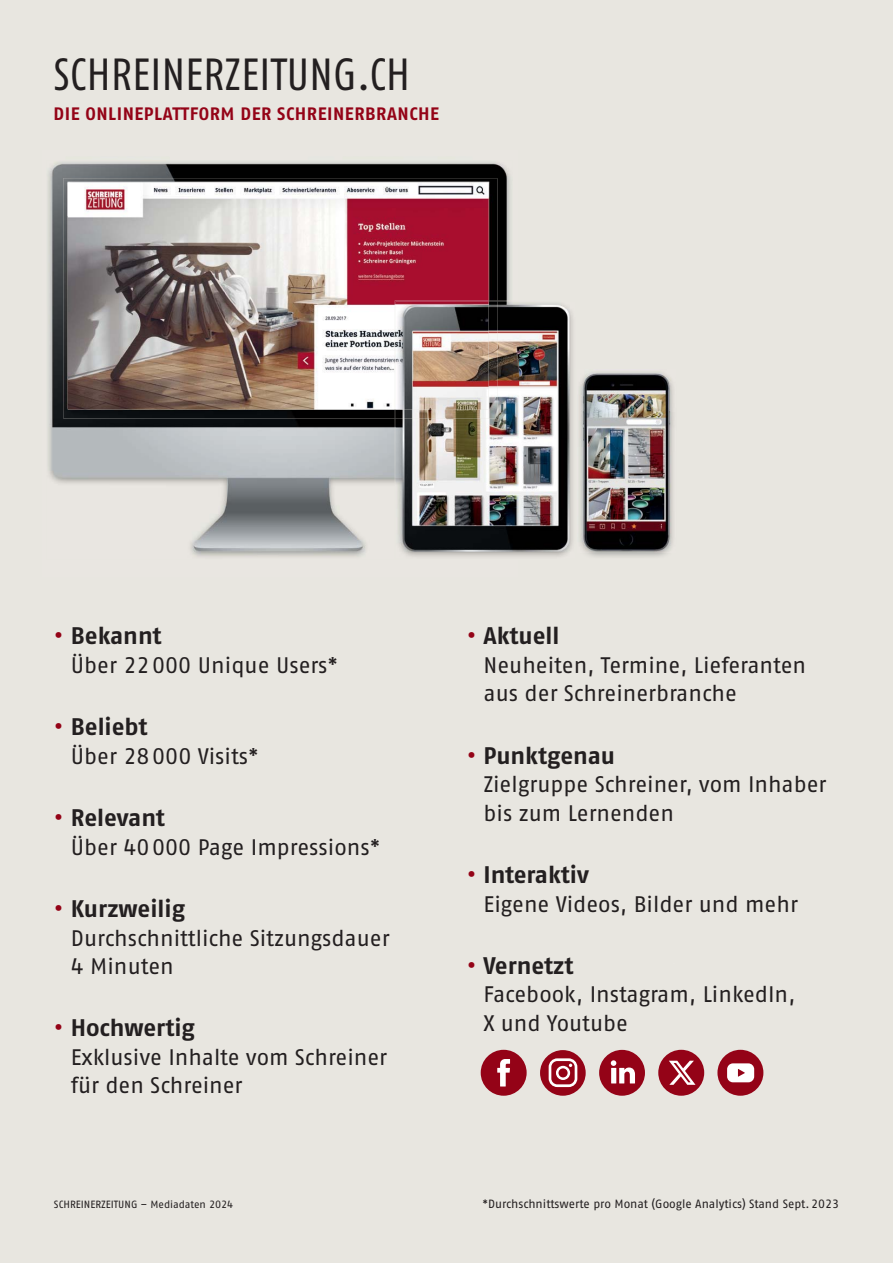
<style>
.page{position:relative;width:893px;height:1263px;background:#e8e6e0}
.page>*{position:absolute;margin:0;border:0;box-sizing:border-box;transform-origin:0 0}
.t1{font:condensed 45px "Fago OT";letter-spacing:.01em;color:#231f20}
.t2{font:700 24px "Fago OT";letter-spacing:-.005em;color:#231f20}
.t3{font:22.5px/28.5px "Fago OT";color:#231f20}
.t4{font:700 18px "Fago OT";letter-spacing:.03em;color:#940317}
.t5{font:12px "Fago OT";color:#231f20}
.t6{font:10.5px "Fago OT";color:#231f20}
.s1{color:#940317}
</style>
<div class="page">
<img style="left:48px;top:162px;width:463px;height:395px">
<img style="left:63px;top:178px;width:434px;height:240px">
<img style="left:68px;top:183px;width:420px;height:227px">
<img style="left:396px;top:301px;width:177px;height:256px">
<img style="left:396px;top:301px;width:101px;height:117px">
<img style="left:396px;top:301px;width:92px;height:109px">
<img style="left:578px;top:370px;width:97px;height:183px">
<div style="left:481px;top:1050px;width:46px;height:46px;background:#940317;border-radius:50%"></div>
<svg style="left:497px;top:1059px;width:13px;height:28px"></svg>
<div style="left:717px;top:1050px;width:46px;height:46px;background:#940317;border-radius:50%"></div>
<svg style="left:727px;top:1063px;width:27px;height:19px"></svg>
<svg style="left:540px;top:1050px;width:46px;height:46px"></svg>
<div style="left:599px;top:1050px;width:46px;height:46px;background:#940317;border-radius:50%"></div>
<svg style="left:611px;top:1060px;width:24px;height:23px"></svg>
<div style="left:658px;top:1050px;width:46px;height:46px;background:#940317;border-radius:50%"></div>
<svg style="left:669px;top:1061px;width:26px;height:24px"></svg>
<h1 class="t1" style="left:54px;top:48px;width:358px">SCHREINERZEITUNG.CH</h1>
<p class="t4" style="left:53px;top:107px;width:387px">DIE ONLINEPLATTFORM DER SCHREINERBRANCHE</p>
<p class="t2" style="left:54px;top:627px;width:109px"><span class="s1">•</span> Bekannt</p>
<p class="t3" style="left:71px;top:652px;width:269px">Über 22 000 Unique Users*</p>
<p class="t2" style="left:54px;top:718px;width:95px"><span class="s1">•</span> Beliebt</p>
<p class="t3" style="left:71px;top:743px;width:189px">Über 28 000 Visits*</p>
<p class="t2" style="left:54px;top:809px;width:112px"><span class="s1">•</span> Relevant</p>
<p class="t3" style="left:71px;top:834px;width:311px">Über 40 000 Page Impressions*</p>
<p class="t2" style="left:54px;top:900px;width:133px"><span class="s1">•</span> Kurzweilig</p>
<p class="t3" style="left:71px;top:925px;width:320px">Durchschnittliche Sitzungsdauer<br>4 Minuten</p>
<p class="t2" style="left:54px;top:1019px;width:143px"><span class="s1">•</span> Hochwertig</p>
<p class="t3" style="left:71px;top:1045px;width:318px">Exklusive Inhalte vom Schreiner für den Schreiner</p>
<p class="t6" style="left:54px;top:1201px;width:181px">SCHREINERZEITUNG – Mediadaten 2024</p>
<p class="t2" style="left:467px;top:627px;width:94px"><span class="s1">•</span> Aktuell</p>
<p class="t3" style="left:483px;top:652px;width:324px">Neuheiten, Termine, Lieferanten aus der Schreinerbranche</p>
<p class="t2" style="left:467px;top:746px;width:150px"><span class="s1">•</span> Punktgenau</p>
<p class="t3" style="left:483px;top:772px;width:344px">Zielgruppe Schreiner, vom Inhaber bis zum Lernenden</p>
<p class="t2" style="left:467px;top:866px;width:123px"><span class="s1">•</span> Interaktiv</p>
<p class="t3" style="left:483px;top:891px;width:316px">Eigene Videos, Bilder und mehr</p>
<p class="t2" style="left:467px;top:957px;width:108px"><span class="s1">•</span> Vernetzt</p>
<p class="t3" style="left:483px;top:982px;width:314px">Facebook, Instagram, LinkedIn,<br>X und Youtube</p>
<p class="t5" style="left:482px;top:1200px;width:358px">*Durchschnittswerte pro Monat (Google Analytics) Stand Sept. 2023</p>
</div>
